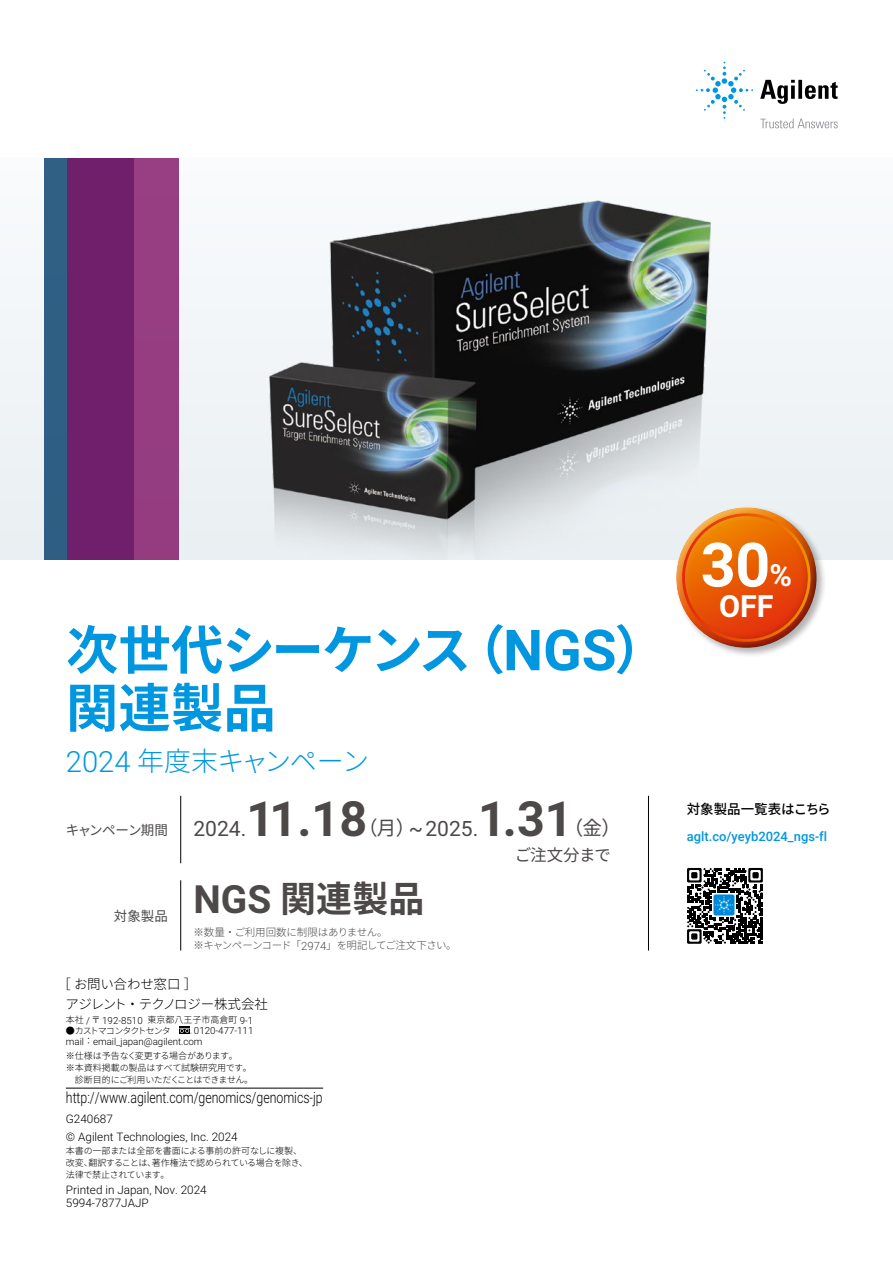
<style>
.page{position:relative;width:893px;height:1263px;background:#fff}
.page>*{position:absolute;margin:0;border:0;box-sizing:border-box;transform-origin:0 0}
.t1{font:700 61.2px "Roboto";color:#fff}
.t2{font:700 52.5px/58.1px "Noto Sans CJ Kjp";letter-spacing:-.01em;color:#0097e0}
.t3{font:700 48.6px "Roboto";color:#4c4948}
.t4{font:700 36px "Noto Sans CJ Kjp";color:#4c4948}
.t5{font:700 30.6px "Roboto";color:#fff}
.t6{font:300 27px "Noto Sans CJ Kjp";letter-spacing:-.04em;color:#0097e0}
.t7{font:21px "Roboto";color:#4c4948}
.t8{font:19.5px "Noto Sans CJ Kjp";color:#4c4948}
.t9{font:16.5px "Noto Sans CJ Kjp";letter-spacing:-.03em;color:#4c4948}
.t10{font:300 15.45px "Roboto";color:#000;scale:.8 1}
.t11{font:300 13.5px/19.8px "Noto Sans CJ Kjp";letter-spacing:-.025em;color:#000}
.t12{font:13.5px "Noto Sans CJ Kjp";letter-spacing:-.055em;color:#4c4948}
.t13{font:500 13.5px "Noto Sans CJ Kjp";color:#000}
.t14{font:13.5px "Noto Sans CJ Kjp";letter-spacing:-.025em;color:#4c4948}
.t15{font:500 12.9px "Roboto";color:#0097e0}
.t16{font:300 11.7px/18.3px "Roboto";color:#000}
.t17{font:300 10.5px/13.5px "Noto Sans CJ Kjp";letter-spacing:-.05em;color:#4c4948}
.t18{font:300 9.75px/10.5px "Roboto";color:#000}
.t19{font:300 9px/12px "Noto Sans CJ Kjp";letter-spacing:-.03em;color:#000}
.t20{font:300 9px "Noto Sans CJ Kjp";color:#000}
.t21{font:300 9px "Noto Sans CJ Kjp";letter-spacing:-.065em;color:#000}
.t22{font:300 9px "Noto Sans CJ Kjp";letter-spacing:-.1em;color:#000}
.s1{font-family:"Roboto";font-size:56.7px}
.s2{font-family:"Roboto";font-size:29.1px}
.s3{font-family:"Noto Sans CJ Kjp";font-size:19.5px}
.s4{font-family:"Roboto";font-size:21px}
.s5{font-family:"Roboto";font-size:38.85px}
.s6{font-family:"Roboto";font-size:11.4px}
.s7{font-family:"Roboto";font-size:9.75px}
.s8{font-family:"Noto Sans CJ Kjp";font-size:9px}
.s9{font-size:30.6px}
</style>
<div class="page">
<div style="left:0;top:158px;width:893px;height:402px;background:#f4f7f9"></div>
<img style="left:179px;top:200px;width:532px;height:360px">
<div style="left:45px;top:158px;width:89px;height:402px;background:#305f84"></div>
<svg style="left:67px;top:158px;width:112px;height:402px;fill:#70206b"></svg>
<hr style="left:648px;top:796px;width:1px;height:154px;background:#000">
<hr style="left:180px;top:796px;width:1px;height:67px;background:#000">
<hr style="left:180px;top:880px;width:1px;height:70px;background:#000">
<svg style="left:687px;top:868px;width:76px;height:76px"></svg>
<div style="left:674px;top:505px;width:153px;height:153px;background:#000;opacity:.3"></div>
<div style="left:675px;top:506px;width:121px;height:122px;background:#fff;opacity:.75"></div>
<div style="left:680px;top:511px;width:139px;height:139px;background:#000;opacity:.75"></div>
<div style="left:682px;top:513px;width:129px;height:129px;border:3px solid #fff;border-radius:50%"></div>
<hr style="left:66px;top:1088px;width:257px;height:1px;background:#000">
<div style="left:179px;top:1027px;width:11px;height:7px;background:#000"></div>
<svg style="left:179px;top:1028px;width:13px;height:6px"></svg>
<svg style="left:760px;top:80px;width:78px;height:24px"></svg>
<svg style="left:696px;top:62px;width:57px;height:57px"></svg>
<svg style="left:760px;top:119px;width:78px;height:9px"></svg>
<h2 class="t2" style="left:66px;top:622px;width:602px">次世代シーケンス（<span class="s1">NGS</span>）関連製品</h2>
<h3 class="t6" style="left:66px;top:746px;width:305px"><span class="s2">2024</span> 年度末キャンペーン</h3>
<h3 class="t3" style="left:246px;top:785px;width:122px">11.18</h3>
<h3 class="t3" style="left:478px;top:785px;width:96px">1.31</h3>
<h3 class="t7" style="left:358px;top:813px;width:122px"><span class="s3">（月）</span>~ 2025.</h3>
<h3 class="t8" style="left:564px;top:817px;width:59px">（金）</h3>
<h3 class="t9" style="left:515px;top:846px;width:98px">ご注文分まで</h3>
<h3 class="t12" style="left:66px;top:822px;width:182px">キャンペーン期間 <span class="s4">2024.</span></h3>
<h3 class="t14" style="left:114px;top:908px;width:55px">対象製品</h3>
<h3 class="t4" style="left:193px;top:878px;width:232px"><span class="s5">NGS</span> 関連製品</h3>
<p class="t17" style="left:193px;top:925px;width:265px">※数量・ご利用回数に制限はありません。<br>※キャンペーンコード「<span class="s6">2974</span>」を明記してご注文下さい。</p>
<h3 class="t11" style="left:65px;top:974px;width:204px;text-indent:-8px">［お問い合わせ窓口］<br>アジレント・テクノロジー株式会社</h3>
<p class="t20" style="left:66px;top:1015px;width:189px">本社 <span class="s7">/</span> 〒 <span class="s7">192-8510</span> 東京都八王子市高倉町 <span class="s7">9-1</span></p>
<p class="t22" style="left:66px;top:1025px;width:115px">●カストマコンタクトセンタ　</p>
<p class="t18" style="left:66px;top:1025px;width:189px;text-indent:128px">0120-477-111 mail<span class="s8">：</span>email_japan@agilent.com</p>
<p class="t19" style="left:66px;top:1050px;width:173px">※仕様は予告なく変更する場合があります。</p>
<p class="t20" style="left:66px;top:1062px;width:187px">※本資料掲載の製品はすべて試験研究用です。</p>
<p class="t21" style="left:75px;top:1074px;width:180px">診断目的にご利用いただくことはできません。</p>
<h3 class="t10" style="left:66px;top:1087px;width:323px">http://www.agilent.com/genomics/genomics-jp</h3>
<p class="t16" style="left:66px;top:1109px;width:173px">G240687<br>© Agilent Technologies, Inc. 2024</p>
<p class="t19" style="left:66px;top:1145px;width:243px">本書の一部または全部を書面による事前の許可なしに複製、改変、翻訳することは、著作権法で認められている場合を除き、法律で禁止されています。</p>
<p class="t16" style="left:66px;top:1182px;width:142px;line-height:13px">Printed in Japan, Nov. 2024<br>5994-7877JAJP</p>
<h1 class="t1" style="left:701px;top:522px;width:93px">30<span class="s9">%</span></h1>
<h3 class="t5" style="left:719px;top:584px;width:56px">OFF</h3>
<h3 class="t13" style="left:687px;top:801px;width:146px">対象製品一覧表はこちら</h3>
<h3 class="t15" style="left:687px;top:827px;width:142px">aglt.co/yeyb2024_ngs-fl</h3>
</div>
